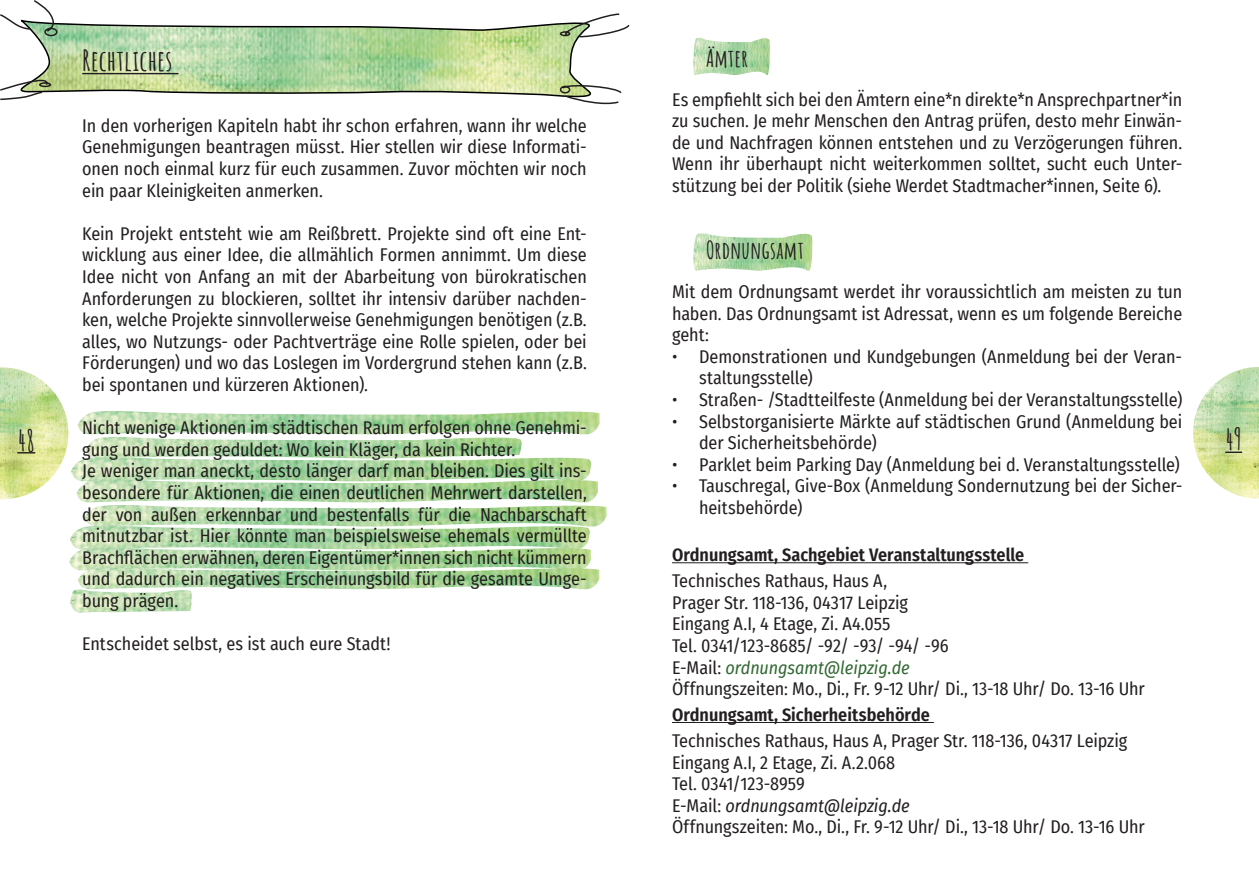
<style>
.page{position:relative;width:1259px;height:893px;background:#fff}
.page>*{position:absolute;margin:0;border:0;box-sizing:border-box;transform-origin:0 0}
.t1{font:700 28.5px "Amatic SC";letter-spacing:.01em;color:#231f20}
.t2{font:700 24px "Amatic SC";color:#231f20}
.t3{font:18px/21.6px "Fira Sans Condensed";letter-spacing:-.005em;color:#231f20}
.t4{font:600 18px "Fira Sans Condensed";color:#231f20}
.s1{font-style:italic;color:#326933}
.s2{font-style:italic}
</style>
<div class="page">
<img style="left:78px;top:411px;width:521px;height:23px">
<img style="left:86px;top:437px;width:436px;height:20px">
<img style="left:71px;top:457px;width:521px;height:22px">
<img style="left:76px;top:479px;width:522px;height:23px">
<img style="left:85px;top:505px;width:521px;height:21px">
<img style="left:70px;top:526px;width:521px;height:21px">
<img style="left:69px;top:547px;width:522px;height:23px">
<img style="left:78px;top:568px;width:521px;height:21px">
<img style="left:70px;top:589px;width:122px;height:24px">
<svg style="left:0;top:0;width:630px;height:105px"></svg>
<img style="left:693px;top:38px;width:77px;height:38px">
<img style="left:693px;top:233px;width:119px;height:38px">
<img style="left:1193px;top:367px;width:66px;height:132px">
<img style="left:0;top:367px;width:68px;height:132px">
<svg style="left:17px;top:452px;width:18px;height:1px"></svg>
<svg style="left:1225px;top:452px;width:17px;height:1px"></svg>
<hr style="left:82px;top:73px;width:96px;height:1px;background:#231f20">
<hr style="left:672px;top:562px;width:356px;height:1px;background:#231f20">
<hr style="left:672px;top:722px;width:262px;height:1px;background:#231f20">
<h2 class="t2" style="left:706px;top:40px;width:44px">Ämter</h2>
<p class="t3" style="left:672px;top:88px;width:512px;text-align:justify">Es empfiehlt sich bei den Ämtern eine*n direkte*n Ansprechpartner*in zu suchen. Je mehr Menschen den Antrag prüfen, desto mehr Einwän&shy;de und Nachfragen können entstehen und zu Verzögerungen führen.<br>Wenn ihr überhaupt nicht weiterkommen solltet, sucht euch Unter&shy;stützung bei der Politik (siehe Werdet Stadtmacher*innen, Seite 6).</p>
<h1 class="t1" style="left:82px;top:39px;width:92px">Rechtliches</h1>
<p class="t3" style="left:82px;top:114px;width:506px;text-align:justify">In den vorherigen Kapiteln habt ihr schon erfahren, wann ihr welche Genehmigungen beantragen müsst. Hier stellen wir diese Informati&shy;onen noch einmal kurz für euch zusammen. Zuvor möchten wir noch ein paar Kleinigkeiten anmerken.</p>
<p class="t3" style="left:82px;top:222px;width:506px;text-align:justify">Kein Projekt entsteht wie am Reißbrett. Projekte sind oft eine Ent&shy;wicklung aus einer Idee, die allmählich Formen annimmt. Um diese Idee nicht von Anfang an mit der Abarbeitung von bürokratischen Anforderungen zu blockieren, solltet ihr intensiv darüber nachden&shy;ken, welche Projekte sinnvollerweise Genehmigungen benötigen (z.B. alles, wo Nutzungs- oder Pachtverträge eine Rolle spielen, oder bei Förderungen) und wo das Loslegen im Vordergrund stehen kann (z.B. bei spontanen und kürzeren Aktionen).</p>
<p class="t3" style="left:82px;top:417px;width:506px">Nicht wenige Aktionen im städtischen Raum erfolgen ohne Genehmi&shy;gung und werden geduldet: Wo kein Kläger, da kein Richter.<br>Je weniger man aneckt, desto länger darf man bleiben. Dies gilt ins&shy;besondere für Aktionen, die einen deutlichen Mehrwert darstellen, der von außen erkennbar und bestenfalls für die Nachbarschaft mitnutzbar ist. Hier könnte man beispielsweise ehemals vermüllte Brachflächen erwähnen, deren Eigentümer*innen sich nicht kümmern und dadurch ein negatives Erscheinungsbild für die gesamte Umge&shy;bung prägen.</p>
<p class="t3" style="left:82px;top:633px;width:310px">Entscheidet selbst, es ist auch eure Stadt!</p>
<h2 class="t2" style="left:706px;top:232px;width:99px">Ordnungsamt</h2>
<p class="t3" style="left:672px;top:280px;width:512px;text-align:justify">Mit dem Ordnungsamt werdet ihr voraussichtlich am meisten zu tun haben. Das Ordnungsamt ist Adressat, wenn es um folgende Bereiche geht:</p>
<p class="t3" style="left:699px;top:345px;width:485px;text-indent:-27px">• Demonstrationen und Kundgebungen (Anmeldung bei der Veran&shy;staltungsstelle)</p>
<p class="t3" style="left:672px;top:388px;width:512px">• Straßen- /Stadtteilfeste (Anmeldung bei der Veranstaltungsstelle)</p>
<p class="t3" style="left:699px;top:410px;width:485px;text-indent:-27px">• Selbstorganisierte Märkte auf städtischen Grund (Anmeldung bei der Sicherheitsbehörde)</p>
<p class="t3" style="left:672px;top:453px;width:509px">• Parklet beim Parking Day (Anmeldung bei d. Veranstaltungsstelle)</p>
<p class="t3" style="left:699px;top:475px;width:485px;text-indent:-27px">• Tauschregal, Give-Box (Anmeldung Sondernutzung bei der Sicher&shy;heitsbehörde)</p>
<p class="t4" style="left:672px;top:540px;width:354px">Ordnungsamt, Sachgebiet Veranstaltungsstelle</p>
<p class="t3" style="left:672px;top:570px;width:474px">Technisches Rathaus, Haus A,<br>Prager Str. 118-136, 04317 Leipzig<br>Eingang A.I, 4 Etage, Zi. A4.055<br>Tel. 0341/123-8685/ -92/ -93/ -94/ -96<br>E-Mail: <span class="s1">ordnungsamt@leipzig.de<br></span>Öffnungszeiten: Mo., Di., Fr. 9-12 Uhr/ Di., 13-18 Uhr/ Do. 13-16 Uhr</p>
<p class="t4" style="left:672px;top:700px;width:259px">Ordnungsamt, Sicherheitsbehörde</p>
<p class="t3" style="left:672px;top:729px;width:474px">Technisches Rathaus, Haus A, Prager Str. 118-136, 04317 Leipzig Eingang A.I, 2 Etage, Zi. A.2.068<br>Tel. 0341/123-8959<br>E-Mail: <span class="s2">ordnungsamt@leipzig.de<br></span>Öffnungszeiten: Mo., Di., Fr. 9-12 Uhr/ Di., 13-18 Uhr/ Do. 13-16 Uhr</p>
<h1 class="t1" style="left:17px;top:418px;width:19px">48</h1>
<h1 class="t1" style="left:1225px;top:418px;width:18px">49</h1>
</div>
